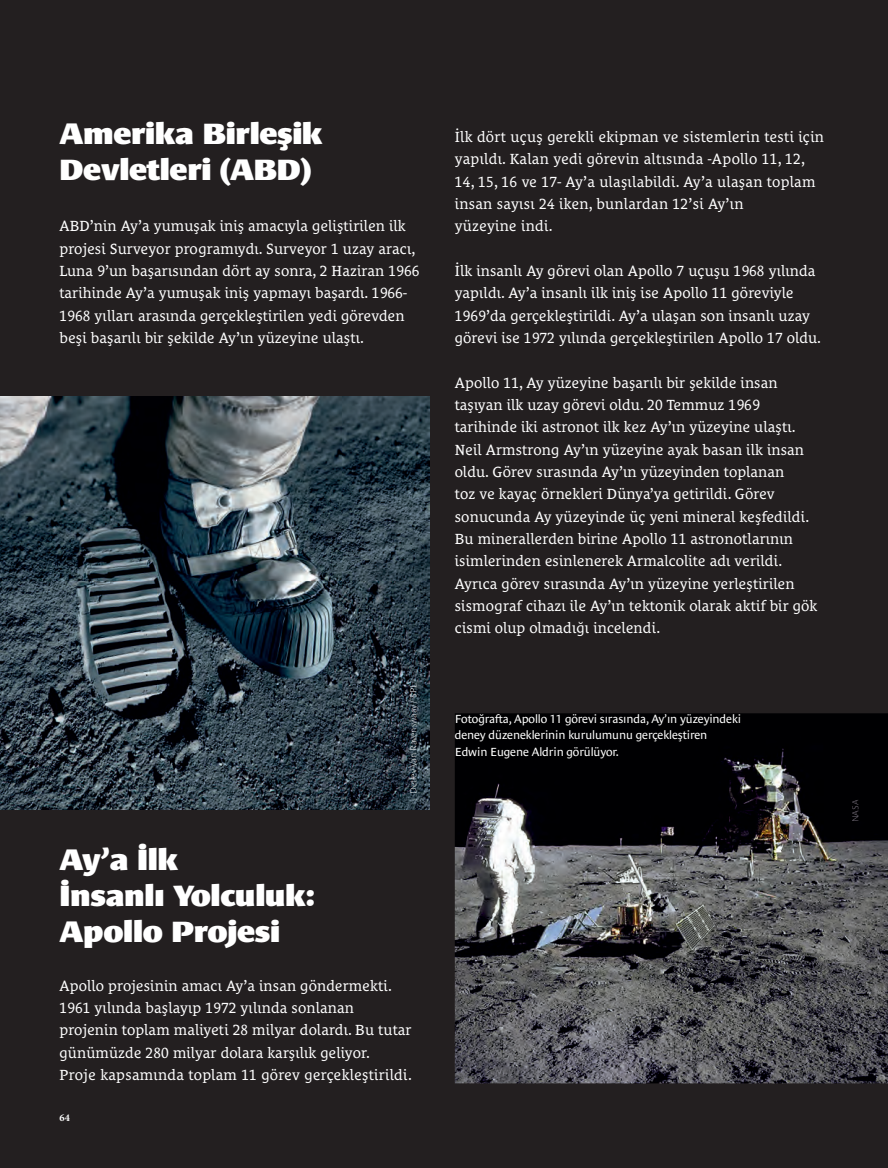
<style>
.page{position:relative;width:888px;height:1168px;background:#fff}
.page>*{position:absolute;margin:0;border:0;box-sizing:border-box;transform-origin:0 0}
.t1{font:900 30px/36px "Le Monde Sans Pro";letter-spacing:-.01em;color:#fff}
.t2{font:15px/22.4px "Le Monde Courrier Pro";letter-spacing:.01em;color:#fff}
.t3{font:12px/16.5px "Le Monde Sans Pro";letter-spacing:-.01em;color:#fff}
.t4{font:700 10.35px "Minion Pro";color:#fff}
.t5{font:300 expanded 9px "Le Monde Sans Pro";letter-spacing:-.01em;color:#fff}
.t6{font:300 expanded 9px "Le Monde Sans Pro";color:#867e8b}
</style>
<div class="page">
<div style="left:0;top:0;width:888px;height:1167px;background:#231f20"></div>
<img style="left:0;top:397px;width:429px;height:412px">
<img style="left:455px;top:713px;width:433px;height:370px">
<img style="left:852px;top:800px;width:6px;height:21px">
<h1 class="t1" style="left:59px;top:117px;width:265px">Amerika Birleşik<br>Devletleri (ABD)</h1>
<p class="t2" style="left:59px;top:216px;width:361px">ABD’nin Ay’a yumuşak iniş amacıyla geliştirilen ilk projesi Surveyor programıydı. Surveyor 1 uzay aracı, Luna 9’un başarısından dört ay sonra, 2 Haziran 1966 tarihinde Ay’a yumuşak iniş yapmayı başardı. 1966- 1968 yılları arasında gerçekleştirilen yedi görevden beşi başarılı bir şekilde Ay’ın yüzeyine ulaştı.</p>
<p class="t5" style="left:410px;top:794px;width:112px;rotate:-90deg">Detlev Van Ravenswaay / SPL</p>
<h1 class="t1" style="left:59px;top:843px;width:257px">Ay’a İlk<br>İnsanlı Yolculuk:<br>Apollo Projesi</h1>
<p class="t2" style="left:59px;top:975px;width:354px">Apollo projesinin amacı Ay’a insan göndermekti.<br>1961 yılında başlayıp 1972 yılında sonlanan projenin toplam maliyeti 28 milyar dolardı. Bu tutar günümüzde 280 milyar dolara karşılık geliyor.<br>Proje kapsamında toplam 11 görev gerçekleştirildi.</p>
<p class="t4" style="left:59px;top:1111px;width:12px">64</p>
<p class="t2" style="left:455px;top:127px;width:371px">İlk dört uçuş gerekli ekipman ve sistemlerin testi için yapıldı. Kalan yedi görevin altısında -Apollo 11, 12, 14, 15, 16 ve 17- Ay’a ulaşılabildi. Ay’a ulaşan toplam insan sayısı 24 iken, bunlardan 12’si Ay’ın<br>yüzeyine indi.</p>
<p class="t2" style="left:455px;top:261px;width:368px">İlk insanlı Ay görevi olan Apollo 7 uçuşu 1968 yılında yapıldı. Ay’a insanlı ilk iniş ise Apollo 11 göreviyle 1969’da gerçekleştirildi. Ay’a ulaşan son insanlı uzay görevi ise 1972 yılında gerçekleştirilen Apollo 17 oldu.</p>
<p class="t2" style="left:455px;top:372px;width:364px">Apollo 11, Ay yüzeyine başarılı bir şekilde insan taşıyan ilk uzay görevi oldu. 20 Temmuz 1969 tarihinde iki astronot ilk kez Ay’ın yüzeyine ulaştı.<br>Neil Armstrong Ay’ın yüzeyine ayak basan ilk insan oldu. Görev sırasında Ay’ın yüzeyinden toplanan<br>toz ve kayaç örnekleri Dünya’ya getirildi. Görev sonucunda Ay yüzeyinde üç yeni mineral keşfedildi.<br>Bu minerallerden birine Apollo 11 astronotlarının isimlerinden esinlenerek Armalcolite adı verildi.<br>Ayrıca görev sırasında Ay’ın yüzeyine yerleştirilen sismograf cihazı ile Ay’ın tektonik olarak aktif bir gök cismi olup olmadığı incelendi.</p>
<p class="t3" style="left:455px;top:711px;width:288px">Fotoğrafta, Apollo 11 görevi sırasında, Ay’ın yüzeyindeki deney düzeneklerinin kurulumunu gerçekleştiren<br>Edwin Eugene Aldrin görülüyor.</p>
<p class="t6" style="left:851px;top:822px;width:24px;rotate:-90deg">NASA</p>
</div>
